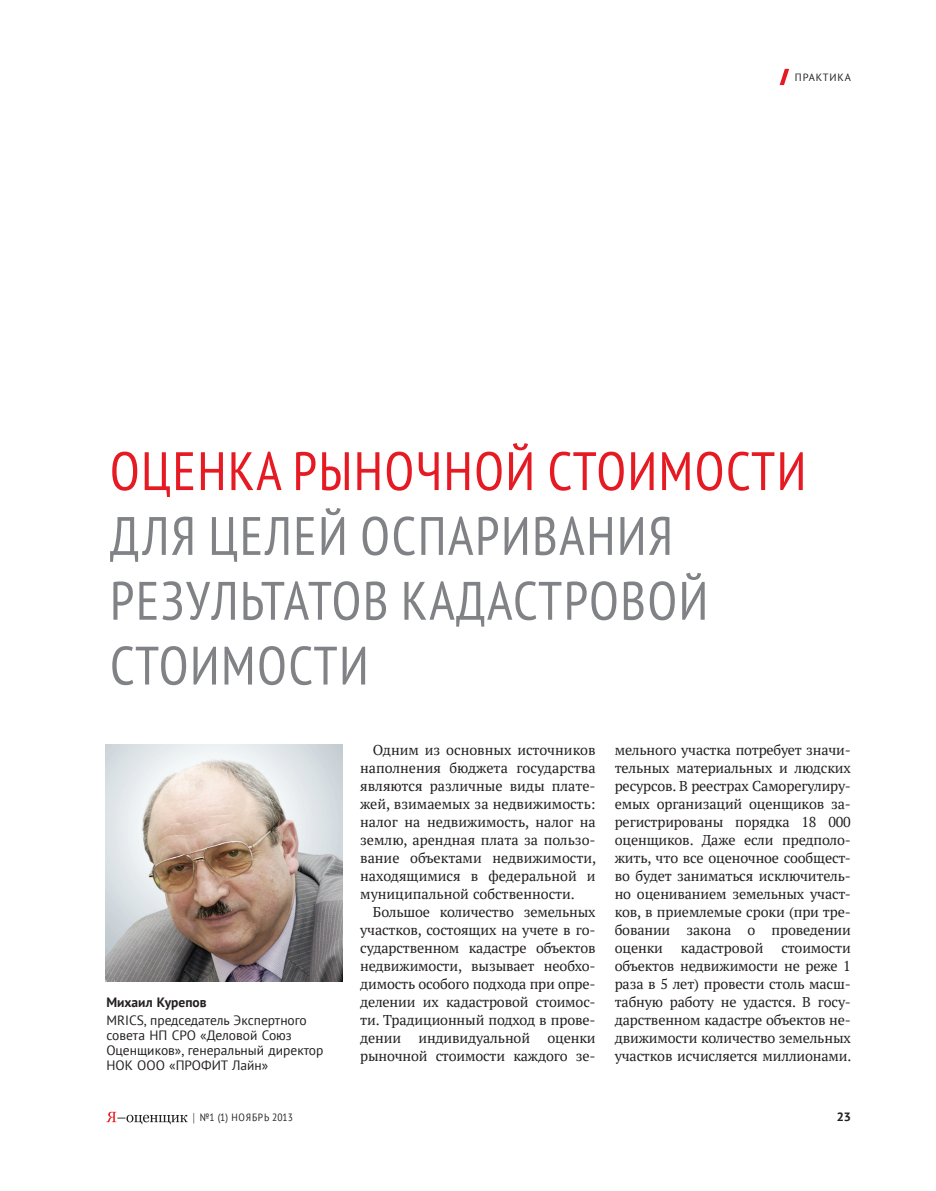
<style>
.page{position:relative;width:936px;height:1191px;background:#fff}
.page>*{position:absolute;margin:0;border:0;box-sizing:border-box;transform-origin:0 0}
.t1{font:condensed 54px/64.8px "PT Sans";letter-spacing:.03em;color:#808285}
.t2{font:condensed 54px "PT Sans";letter-spacing:.03em;color:#e51a23}
.t3{font:14.25px/18px "PT Serif";letter-spacing:-.01em;color:#231f20;text-align:justify}
.t4{font:13.5px/15px "PT Sans";color:#231f20}
.t5{font:700 13.5px "PT Sans";color:#231f20}
.t6{font:700 12px "PT Sans Caption";color:#231f20}
.t7{font:10.5px "PT Sans";letter-spacing:.08em;color:#231f20;scale:.9 1}
.t8{font:10.5px "PT Sans";letter-spacing:.08em;color:#231f20}
.s1{font-family:"Helios Ext";font-weight:300}
</style>
<div class="page">
<svg style="left:106px;top:1111px;width:82px;height:13px"></svg>
<svg style="left:779px;top:69px;width:10px;height:16px"></svg>
<img style="left:105px;top:745px;width:237px;height:236px">
<p class="t8" style="left:794px;top:70px;width:8px">ПРАКТ</p>
<p class="t8" style="left:829px;top:70px;width:16px">ИКА</p>
<h1 class="t2" style="left:110px;top:436px;width:690px">Оценка рыночной стоимости</h1>
<h1 class="t1" style="left:110px;top:502px;width:564px">для целей оспаривания результатов кадастрово</h1>
<h1 class="t1" style="left:678px;top:567px;width:31px">й</h1>
<h1 class="t1" style="left:110px;top:632px;width:253px">стои мости</h1>
<p class="t5" style="left:106px;top:993px;width:102px">Михаил Курепов</p>
<p class="t4" style="left:106px;top:1012px;width:202px">MRICS, председатель Экспертного совета НП СРО</p>
<p class="t4" style="left:106px;top:1027px;width:219px;text-indent:94px">«Деловой Союз<br>Оценщиков», генеральный директор<br>НОК</p>
<p class="t4" style="left:137px;top:1057px;width:10px">ООО</p>
<p class="t4" style="left:169px;top:1057px;width:16px">«ПРО</p>
<p class="t4" style="left:201px;top:1057px;width:69px">ФИТ Лайн»</p>
<p class="t3" style="left:360px;top:740px;width:237px;text-indent:13px">Одним из основных источников наполнения бюджета государства являются различные виды плате&shy;жей, взимаемых за недвижимость: налог на недвижимость, налог на землю, арендная плата за пользо&shy;вание объектами недвижимости, находящимися в федеральной и муниципальной собственности.</p>
<p class="t3" style="left:360px;top:902px;width:237px;text-indent:13px">Большое количество земельных участков, состоящих на учете в го&shy;сударственном кадастре объектов недвижимости, вызывает необхо&shy;димость особого подхода при опре&shy;делении их кадастровой стоимос&shy;ти. Традиционный подход в прове&shy;дении индивидуальной оценки рыночной стоимости каждого зе-</p>
<p class="t3" style="left:614px;top:740px;width:238px">мельного участка потребует значи&shy;тельных материальных и людских ресурсов. В реестрах Саморегулиру&shy;емых организаций оценщиков за&shy;регистрированы порядка 18 000 оценщиков. Даже если предполо&shy;жить, что все оценочное сообщест&shy;во будет заниматься исключитель&shy;но оцениванием земельных участ&shy;ков, в приемлемые сроки (при тре&shy;бовании закона о проведении оценки</p>
<p class="t3" style="left:681px;top:938px;width:84px">кадастровой</p>
<p class="t3" style="left:614px;top:938px;width:238px;text-indent:167px">стоимости объектов недвижимости не реже 1 раза в 5 лет) провести столь масш&shy;табную работу не удастся. В госу&shy;дарственном кадастре объектов не&shy;движимости количество земельных участков исчисляется миллионами.</p>
<p class="t7" style="left:191px;top:1110px;width:114px"><span class="s1">|</span> №1 (1) ноябрь 2013</p>
<p class="t6" style="left:836px;top:1109px;width:16px">23</p>
</div>
